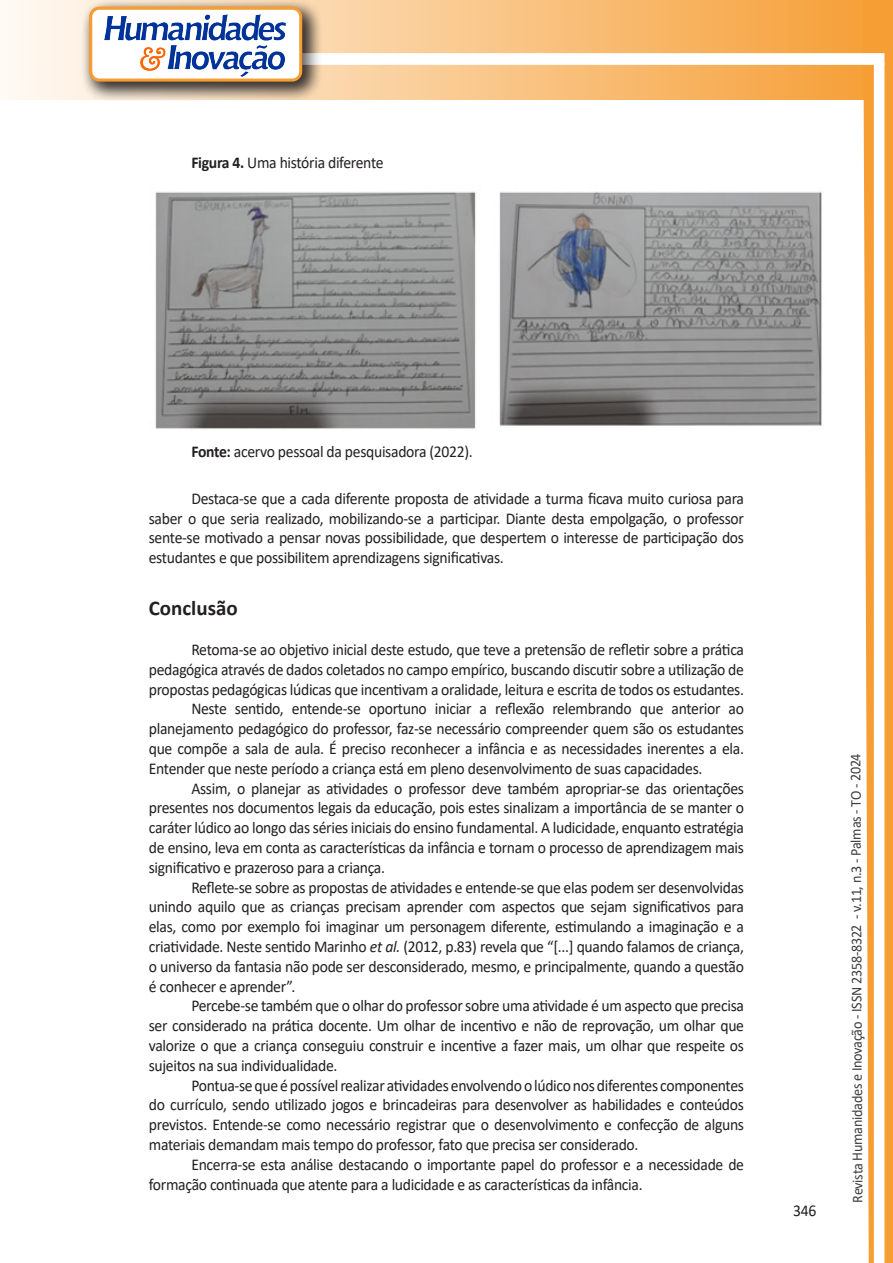
<style>
.page{position:relative;width:893px;height:1263px;background:#fff}
.page>*{position:absolute;margin:0;border:0;box-sizing:border-box;transform-origin:0 0}
.Titulo_2{font:700 21px "Calibri";color:#231f20}
.texto{font:16.5px/19.8px "Calibri";letter-spacing:-.02em;color:#231f20;text-align:justify;scale:.95 1}
.t1{font:15px "Calibri";letter-spacing:-.025em;color:#3e3e3f;scale:.95 1}
.s1{font-weight:700}
.s2{font-style:italic}
</style>
<div class="page">
<svg style="left:5px;top:0;width:858px;height:100px;background:#f9c484"></svg>
<div style="left:302px;top:53px;width:582px;height:12px;background:#fff;border:2px solid #fff"></div>
<svg style="left:863px;top:0;width:30px;height:1263px"></svg>
<div style="left:81px;top:0;width:241px;height:102px;background:#231f20;opacity:.75"></div>
<div style="left:91px;top:8px;width:210px;height:72px;background:#fff;border-radius:9px"></div>
<img style="left:104px;top:14px;width:181px;height:62px">
<div style="left:89px;top:7px;width:213px;height:75px;border:3px solid #f69e34;border-radius:9px"></div>
<img style="left:155px;top:191px;width:667px;height:238px">
<p class="texto" style="left:191px;top:152px;width:204px"><span class="s1">Figura 4.</span> Uma história diferente</p>
<p class="texto" style="left:191px;top:441px;width:298px"><span class="s1">Fonte:</span> acervo pessoal da pesquisadora (2022).</p>
<p class="texto" style="left:149px;top:488px;width:628px;text-indent:43px">Destaca-se que a cada diferente proposta de atividade a turma ficava muito curiosa para saber o que seria realizado, mobilizando-se a participar. Diante desta empolgação, o professor sente-se motivado a pensar novas possibilidade, que despertem o interesse de participação dos estudantes e que possibilitem aprendizagens significativas.</p>
<p class="Titulo_2" style="left:149px;top:593px;width:90px">Conclusão</p>
<p class="texto" style="left:149px;top:639px;width:628px;text-indent:43px">Retoma-se ao objetivo inicial deste estudo, que teve a pretensão de refletir sobre a prática pedagógica através de dados coletados no campo empírico, buscando discutir sobre a utilização de propostas pedagógicas lúdicas que incentivam a oralidade, leitura e escrita de todos os estudantes.</p>
<p class="texto" style="left:149px;top:699px;width:628px;text-indent:43px">Neste sentido, entende-se oportuno iniciar a reflexão relembrando que anterior ao planejamento pedagógico do professor, faz-se necessário compreender quem são os estudantes que compõe a sala de aula. É preciso reconhecer a infância e as necessidades inerentes a ela.<br>Entender que neste período a criança está em pleno desenvolvimento de suas capacidades.</p>
<p class="texto" style="left:149px;top:778px;width:628px;text-indent:43px">Assim, o planejar as atividades o professor deve também apropriar-se das orientações presentes nos documentos legais da educação, pois estes sinalizam a importância de se manter o caráter lúdico ao longo das séries iniciais do ensino fundamental. A ludicidade, enquanto estratégia de ensino, leva em conta as características da infância e tornam o processo de aprendizagem mais significativo e prazeroso para a criança.</p>
<p class="texto" style="left:149px;top:877px;width:628px;text-indent:43px">Reflete-se sobre as propostas de atividades e entende-se que elas podem ser desenvolvidas unindo aquilo que as crianças precisam aprender com aspectos que sejam significativos para elas, como por exemplo foi imaginar um personagem diferente, estimulando a imaginação e a criatividade. Neste sentido Marinho <span class="s2">et al.</span> (2012, p.83) revela que “[...] quando falamos de criança, o universo da fantasia não pode ser desconsiderado, mesmo, e principalmente, quando a questão é conhecer e aprender”.</p>
<p class="texto" style="left:149px;top:996px;width:628px;text-indent:43px">Percebe-se também que o olhar do professor sobre uma atividade é um aspecto que precisa ser considerado na prática docente. Um olhar de incentivo e não de reprovação, um olhar que valorize o que a criança conseguiu construir e incentive a fazer mais, um olhar que respeite os sujeitos na sua individualidade.</p>
<p class="texto" style="left:149px;top:1075px;width:628px;text-indent:43px">Pontua-se que é possível realizar atividades envolvendo o lúdico nos diferentes componentes do currículo, sendo utilizado jogos e brincadeiras para desenvolver as habilidades e conteúdos previstos. Entende-se como necessário registrar que o desenvolvimento e confecção de alguns materiais demandam mais tempo do professor, fato que precisa ser considerado.</p>
<p class="texto" style="left:149px;top:1154px;width:628px;text-indent:43px">Encerra-se esta análise destacando o importante papel do professor e a necessidade de formação continuada que atente para a ludicidade e as características da infância.</p>
<p class="texto" style="left:793px;top:1200px;width:26px">346</p>
<p class="t1" style="left:846px;top:1203px;width:475px;rotate:-90deg">Revista Humanidades e Inovação - ISSN 2358-8322 - v.11, n.3 - Palmas - TO - 2024</p>
</div>
